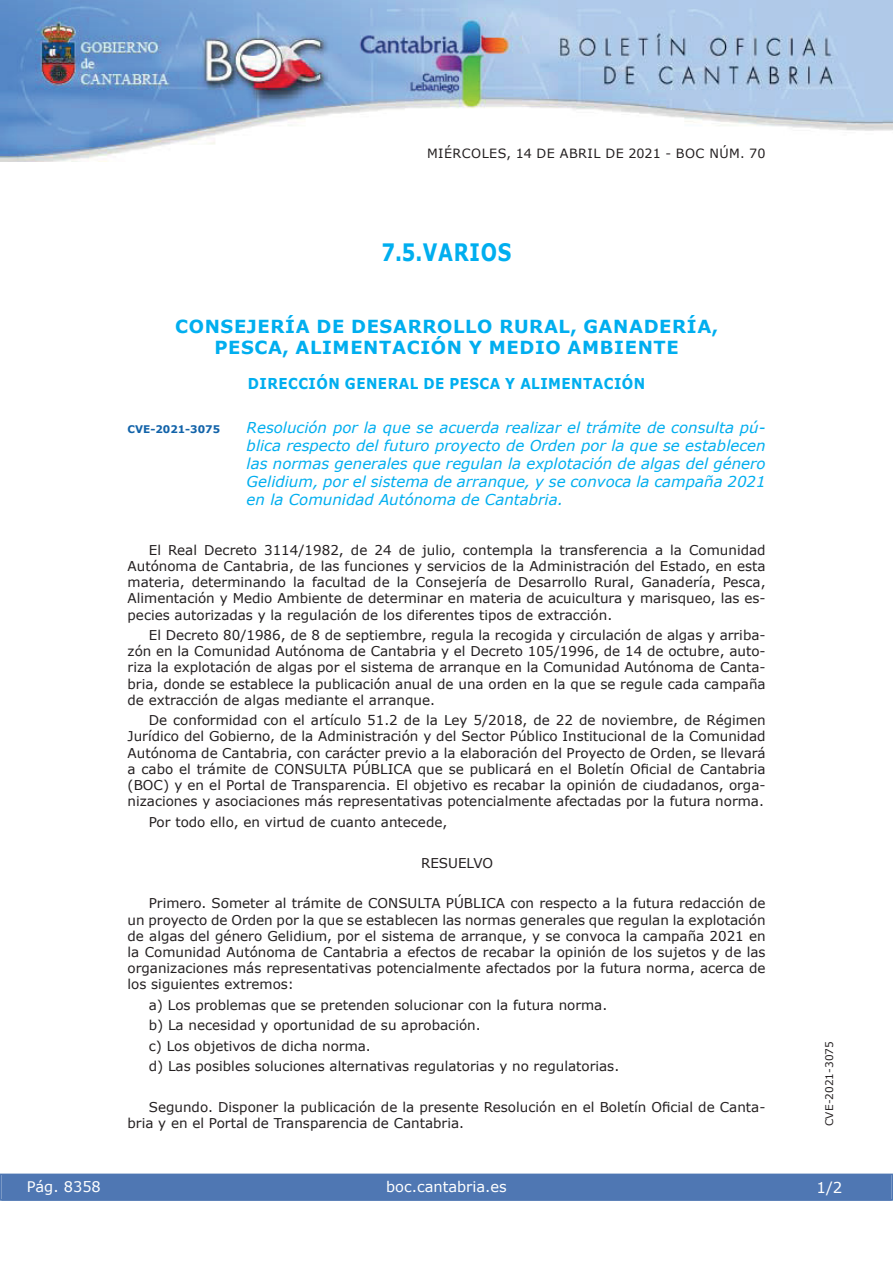
<style>
.page{position:relative;width:893px;height:1263px;background:#fff}
.page>*{position:absolute;margin:0;border:0;box-sizing:border-box;transform-origin:0 0}
.t1{font:700 24px "Verdana";letter-spacing:.035em;color:#00aeef;scale:.8 1}
.t2{font:700 18px/21px "Verdana";letter-spacing:.035em;color:#00aeef;text-align:center}
.t3{font:italic 15px/18px "Verdana";color:#00aeef;text-align:justify}
.t4{font:700 15px "Verdana";letter-spacing:.035em;color:#00aeef;scale:.9 1}
.t5{font:15px "Verdana";color:#fff}
.t6{font:14.55px "Verdana";color:#fff}
.t7{font:13.5px/16.2px "Verdana";color:#231f20;text-align:justify}
.t8{font:12.75px "Verdana";letter-spacing:.035em;color:#231f20}
.t9{font:10.5px "Verdana";color:#231f20}
.t10{font:700 10.5px "Verdana";color:#1263a9}
</style>
<div class="page">
<img style="left:0;top:0;width:893px;height:161px">
<div style="left:1px;top:1174px;width:890px;height:27px;background:#4f77b3"></div>
<div style="left:0;top:1174px;width:893px;height:27px;border:1px solid #4f77b3"></div>
<p class="t8" style="left:427px;top:145px;width:340px">MIÉRCOLES, 14 DE ABRIL DE 2021 - BOC NÚM. 70</p>
<h1 class="t1" style="left:381px;top:237px;width:164px">7.5.VARIOS</h1>
<h2 class="t2" style="left:175px;top:315px;width:544px">CONSEJERÍA DE DESARROLLO RURAL, GANADERÍA,<br>PESCA, ALIMENTACIÓN Y MEDIO AMBIENTE</h2>
<p class="t4" style="left:248px;top:374px;width:443px">DIRECCIÓN GENERAL DE PESCA Y ALIMENTACIÓN</p>
<p class="t10" style="left:128px;top:422px;width:94px">CVE-2021-3075</p>
<p class="t3" style="left:247px;top:418px;width:520px">Resolución por la que se acuerda realizar el trámite de consulta pú&shy;blica respecto del futuro proyecto de Orden por la que se establecen las normas generales que regulan la explotación de algas del género Gelidium, por el sistema de arranque, y se convoca la campaña 2021 en la Comunidad Autónoma de Cantabria.</p>
<p class="t7" style="left:128px;top:541px;width:639px;text-indent:21px">El Real Decreto 3114/1982, de 24 de julio, contempla la transferencia a la Comunidad Autónoma de Cantabria, de las funciones y servicios de la Administración del Estado, en esta materia, determinando la facultad de la Consejería de Desarrollo Rural, Ganadería, Pesca, Alimentación y Medio Ambiente de determinar en materia de acuicultura y marisqueo, las es&shy;pecies autorizadas y la regulación de los diferentes tipos de extracción.</p>
<p class="t7" style="left:128px;top:627px;width:639px;text-indent:21px">El Decreto 80/1986, de 8 de septiembre, regula la recogida y circulación de algas y arriba&shy;zón en la Comunidad Autónoma de Cantabria y el Decreto 105/1996, de 14 de octubre, auto&shy;riza la explotación de algas por el sistema de arranque en la Comunidad Autónoma de Canta&shy;bria, donde se establece la publicación anual de una orden en la que se regule cada campaña de extracción de algas mediante el arranque.</p>
<p class="t7" style="left:128px;top:712px;width:640px;text-indent:21px">De conformidad con el artículo 51.2 de la Ley 5/2018, de 22 de noviembre, de Régimen Jurídico del Gobierno, de la Administración y del Sector Público Institucional de la Comunidad Autónoma de Cantabria, con carácter previo a la elaboración del Proyecto de Orden, se llevará a cabo el trámite de CONSULTA PÚBLICA que se publicará en el Boletín Oficial de Cantabria (BOC) y en el Portal de Transparencia. El objetivo es recabar la opinión de ciudadanos, orga&shy;nizaciones y asociaciones más representativas potencialmente afectadas por la futura norma.</p>
<p class="t7" style="left:149px;top:813px;width:300px">Por todo ello, en virtud de cuanto antecede,</p>
<p class="t7" style="left:421px;top:854px;width:74px">RESUELVO</p>
<p class="t7" style="left:128px;top:895px;width:640px;text-indent:21px">Primero. Someter al trámite de CONSULTA PÚBLICA con respecto a la futura redacción de un proyecto de Orden por la que se establecen las normas generales que regulan la explotación de algas del género Gelidium, por el sistema de arranque, y se convoca la campaña 2021 en la Comunidad Autónoma de Cantabria a efectos de recabar la opinión de los sujetos y de las organizaciones más representativas potencialmente afectados por la futura norma, acerca de los siguientes extremos:</p>
<p class="t7" style="left:149px;top:994px;width:472px;line-height:20.4px;text-align:left">a) Los problemas que se pretenden solucionar con la futura norma. b) La necesidad y oportunidad de su aprobación.<br>c) Los objetivos de dicha norma.<br>d) Las posibles soluciones alternativas regulatorias y no regulatorias.</p>
<p class="t7" style="left:128px;top:1099px;width:639px;text-indent:21px">Segundo. Disponer la publicación de la presente Resolución en el Boletín Oficial de Canta&shy;bria y en el Portal de Transparencia de Cantabria.</p>
<p class="t6" style="left:27px;top:1177px;width:76px">Pág. 8358</p>
<p class="t6" style="left:386px;top:1178px;width:122px">boc.cantabria.es</p>
<p class="t9" style="left:823px;top:1126px;width:87px;rotate:-90deg">CVE-2021-3075</p>
<p class="t5" style="left:816px;top:1178px;width:27px">1/2</p>
</div>
